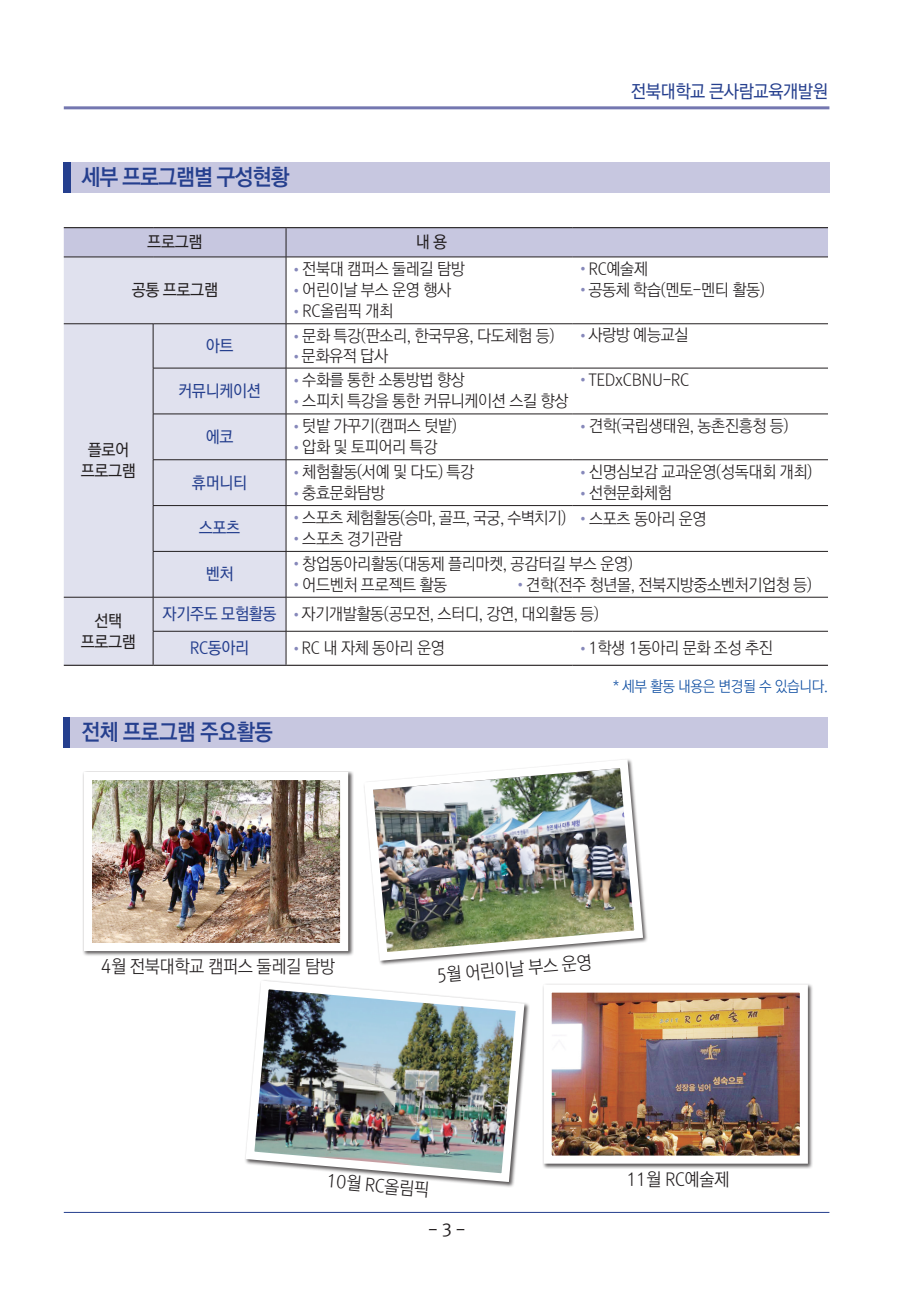
<style>
.page{position:relative;width:906px;height:1289px;background:#fff}
.page>*{position:absolute;margin:0;border:0;box-sizing:border-box;transform-origin:0 0}
.t1{font:22.5px "Rix Go B";letter-spacing:-.05em;color:#253f8e;scale:.94 1}
.t2{font:22.5px "Rix Go B";letter-spacing:-.025em;color:#253f8e;scale:.92 1}
.t3{font:18px "Rix Go L";letter-spacing:-.025em;color:#231f20;scale:.94 1}
.t4{font:18px "Rix Go M";letter-spacing:-.025em;color:#253f8e;scale:.94 1}
.t5{font:16.5px "Rix Go L";letter-spacing:-.025em;color:#231f20;scale:.95 1}
.t6{font:16.5px "Rix Go M";letter-spacing:-.025em;color:#253f8e;scale:.95 1}
.t7{font:16.5px/21px "Rix Go M";letter-spacing:-.025em;color:#231f20;text-align:center;scale:.95 1}
.t8{font:16.5px "Rix Go M";letter-spacing:-.025em;color:#231f20}
.t9{font:15px "Rix Go L";letter-spacing:-.025em;color:#0d4da1;scale:.94 1}
</style>
<div class="page">
<hr style="left:64px;top:106px;width:765px;height:3px;background:#7477b0">
<hr style="left:64px;top:1212px;width:765px;height:1px;background:#253f8e">
<div style="left:64px;top:162px;width:7px;height:30px;background:#253f8e"></div>
<div style="left:71px;top:162px;width:758px;height:30px;background:#c7c7e0"></div>
<div style="left:64px;top:258px;width:222px;height:406px;background:#e0e1ee"></div>
<svg style="left:64px;top:228px;width:764px;height:29px;background:#c2c2da"></svg>
<hr style="left:64px;top:257px;width:89px;height:1px;background:#231f20">
<hr style="left:153px;top:257px;width:133px;height:1px;background:#231f20">
<hr style="left:286px;top:257px;width:287px;height:1px;background:#231f20">
<hr style="left:573px;top:257px;width:255px;height:1px;background:#231f20">
<hr style="left:64px;top:227px;width:89px;height:1px;background:#231f20">
<hr style="left:153px;top:227px;width:133px;height:1px;background:#231f20">
<hr style="left:286px;top:227px;width:287px;height:1px;background:#231f20">
<hr style="left:573px;top:227px;width:255px;height:1px;background:#231f20">
<hr style="left:286px;top:257px;width:1px;height:66px;background:#231f20">
<hr style="left:64px;top:323px;width:89px;height:1px;background:#231f20">
<hr style="left:153px;top:323px;width:133px;height:1px;background:#231f20">
<hr style="left:153px;top:324px;width:1px;height:44px;background:#231f20">
<hr style="left:286px;top:323px;width:287px;height:1px;background:#231f20">
<hr style="left:286px;top:324px;width:1px;height:44px;background:#231f20">
<hr style="left:573px;top:323px;width:255px;height:1px;background:#231f20">
<hr style="left:153px;top:368px;width:133px;height:1px;background:#231f20">
<hr style="left:153px;top:368px;width:1px;height:46px;background:#231f20">
<hr style="left:286px;top:368px;width:287px;height:1px;background:#231f20">
<hr style="left:286px;top:368px;width:1px;height:46px;background:#231f20">
<hr style="left:573px;top:368px;width:255px;height:1px;background:#231f20">
<hr style="left:153px;top:413px;width:133px;height:1px;background:#231f20">
<hr style="left:153px;top:414px;width:1px;height:45px;background:#231f20">
<hr style="left:286px;top:413px;width:287px;height:1px;background:#231f20">
<hr style="left:286px;top:414px;width:1px;height:45px;background:#231f20">
<hr style="left:573px;top:413px;width:255px;height:1px;background:#231f20">
<hr style="left:153px;top:459px;width:133px;height:1px;background:#231f20">
<hr style="left:153px;top:460px;width:1px;height:45px;background:#231f20">
<hr style="left:286px;top:459px;width:287px;height:1px;background:#231f20">
<hr style="left:286px;top:460px;width:1px;height:45px;background:#231f20">
<hr style="left:573px;top:459px;width:255px;height:1px;background:#231f20">
<hr style="left:153px;top:505px;width:133px;height:1px;background:#231f20">
<hr style="left:153px;top:506px;width:1px;height:45px;background:#231f20">
<hr style="left:286px;top:505px;width:287px;height:1px;background:#231f20">
<hr style="left:286px;top:506px;width:1px;height:45px;background:#231f20">
<hr style="left:573px;top:505px;width:255px;height:1px;background:#231f20">
<hr style="left:153px;top:551px;width:133px;height:1px;background:#231f20">
<hr style="left:153px;top:551px;width:1px;height:46px;background:#231f20">
<hr style="left:286px;top:551px;width:287px;height:1px;background:#231f20">
<hr style="left:286px;top:551px;width:1px;height:46px;background:#231f20">
<hr style="left:573px;top:551px;width:255px;height:1px;background:#231f20">
<hr style="left:64px;top:597px;width:89px;height:1px;background:#231f20">
<hr style="left:153px;top:597px;width:133px;height:1px;background:#231f20">
<hr style="left:153px;top:597px;width:1px;height:34px;background:#231f20">
<hr style="left:286px;top:597px;width:287px;height:1px;background:#231f20">
<hr style="left:286px;top:597px;width:1px;height:34px;background:#231f20">
<hr style="left:573px;top:597px;width:255px;height:1px;background:#231f20">
<hr style="left:153px;top:631px;width:133px;height:1px;background:#231f20">
<hr style="left:153px;top:631px;width:1px;height:33px;background:#231f20">
<hr style="left:286px;top:631px;width:287px;height:1px;background:#231f20">
<hr style="left:286px;top:631px;width:1px;height:33px;background:#231f20">
<hr style="left:573px;top:631px;width:255px;height:1px;background:#231f20">
<hr style="left:64px;top:664px;width:89px;height:2px;background:#231f20">
<hr style="left:153px;top:664px;width:133px;height:2px;background:#231f20">
<hr style="left:286px;top:664px;width:287px;height:2px;background:#231f20">
<hr style="left:573px;top:664px;width:255px;height:2px;background:#231f20">
<div style="left:64px;top:717px;width:7px;height:31px;background:#253f8e"></div>
<div style="left:71px;top:717px;width:757px;height:31px;background:#c7c7e0"></div>
<div style="left:542px;top:983px;width:271px;height:185px;background:#231f20;opacity:.75"></div>
<img style="left:552px;top:993px;width:247px;height:161px">
<div style="left:543px;top:984px;width:265px;height:179px;border:8px solid #fff"></div>
<img style="left:364px;top:759px;width:283px;height:206px">
<img style="left:245px;top:980px;width:284px;height:206px">
<div style="left:83px;top:770px;width:271px;height:186px;background:#231f20;opacity:.75"></div>
<img style="left:93px;top:781px;width:246px;height:161px">
<div style="left:84px;top:772px;width:264px;height:179px;border:8px solid #fff"></div>
<p class="t4" style="left:631px;top:82px;width:211px">전북대학교 큰사람교육개발원</p>
<h1 class="t1" style="left:82px;top:165px;width:223px">세부 프로그램별 구성현황</h1>
<p class="t7" style="left:147px;top:232px;width:60px">프로그램</p>
<p class="t7" style="left:416px;top:232px;width:35px">내 용</p>
<p class="t7" style="left:132px;top:280px;width:92px">공통 프로그램</p>
<p class="t5" style="left:294px;top:260px;width:181px"><sup>●</sup> 전북대 캠퍼스 둘레길 탐방</p>
<p class="t5" style="left:294px;top:281px;width:166px"><sup>●</sup> 어린이날 부스 운영 행사</p>
<p class="t5" style="left:294px;top:302px;width:105px"><sup>●</sup> RC올림픽 개최</p>
<p class="t7" style="left:81px;top:439px;width:60px">플로어 프로그램</p>
<p class="t6" style="left:206px;top:337px;width:31px">아트</p>
<p class="t6" style="left:178px;top:382px;width:89px">커뮤니케이션</p>
<p class="t6" style="left:206px;top:428px;width:31px">에코</p>
<p class="t6" style="left:192px;top:473px;width:60px">휴머니티</p>
<p class="t6" style="left:199px;top:519px;width:45px">스포츠</p>
<p class="t5" style="left:294px;top:327px;width:275px"><sup>●</sup> 문화 특강(판소리, 한국무용, 다도체험 등)</p>
<p class="t5" style="left:294px;top:347px;width:100px"><sup>●</sup> 문화유적 답사</p>
<p class="t5" style="left:294px;top:371px;width:181px"><sup>●</sup> 수화를 통한 소통방법 향상</p>
<p class="t5" style="left:294px;top:392px;width:290px"><sup>●</sup> 스피치 특강을 통한 커뮤니케이션 스킬 향상</p>
<p class="t5" style="left:294px;top:417px;width:172px"><sup>●</sup> 텃밭 가꾸기(캠퍼스 텃밭)</p>
<p class="t5" style="left:294px;top:438px;width:152px"><sup>●</sup> 압화 및 토피어리 특강</p>
<p class="t5" style="left:294px;top:463px;width:191px"><sup>●</sup> 체험활동(서예 및 다도) 특강</p>
<p class="t5" style="left:294px;top:484px;width:97px"><sup>●</sup> 충효문화탐방</p>
<p class="t5" style="left:294px;top:509px;width:288px"><sup>●</sup> 스포츠 체험활동(승마, 골프, 국궁, 수벽치기)</p>
<p class="t5" style="left:294px;top:530px;width:115px"><sup>●</sup> 스포츠 경기관람</p>
<p class="t5" style="left:581px;top:259px;width:72px"><sup>●</sup> RC예술제</p>
<p class="t5" style="left:581px;top:280px;width:195px"><sup>●</sup> 공동체 학습(멘토-멘티 활동)</p>
<p class="t5" style="left:581px;top:326px;width:114px"><sup>●</sup> 사랑방 예능교실</p>
<p class="t5" style="left:581px;top:370px;width:115px"><sup>●</sup> TEDxCBNU-RC</p>
<p class="t5" style="left:581px;top:417px;width:220px"><sup>●</sup> 견학(국립생태원, 농촌진흥청 등)</p>
<p class="t5" style="left:581px;top:463px;width:245px"><sup>●</sup> 신명심보감 교과운영(성독대회 개최)</p>
<p class="t5" style="left:581px;top:484px;width:97px"><sup>●</sup> 선현문화체험</p>
<p class="t5" style="left:581px;top:509px;width:134px"><sup>●</sup> 스포츠 동아리 운영</p>
<p class="t6" style="left:206px;top:565px;width:31px">벤처</p>
<p class="t5" style="left:294px;top:554px;width:358px"><sup>●</sup> 창업동아리활동(대동제 플리마켓, 공감터길 부스 운영)</p>
<p class="t5" style="left:294px;top:575px;width:162px"><sup>●</sup> 어드벤처 프로젝트 활동</p>
<p class="t5" style="left:518px;top:575px;width:310px"><sup>●</sup> 견학(전주 청년몰, 전북지방중소벤처기업청 등)</p>
<p class="t7" style="left:81px;top:610px;width:60px">선택 프로그램</p>
<p class="t6" style="left:163px;top:605px;width:121px">자기주도 모험활동</p>
<p class="t5" style="left:294px;top:605px;width:322px"><sup>●</sup> 자기개발활동(공모전, 스터디, 강연, 대외활동 등)</p>
<p class="t6" style="left:190px;top:639px;width:64px">RC동아리</p>
<p class="t5" style="left:294px;top:639px;width:160px"><sup>●</sup> RC 내 자체 동아리 운영</p>
<p class="t5" style="left:581px;top:639px;width:203px"><sup>●</sup> 1학생 1동아리 문화 조성 추진</p>
<p class="t9" style="left:613px;top:678px;width:230px">* 세부 활동 내용은 변경될 수 있습니다.</p>
<h1 class="t2" style="left:82px;top:720px;width:210px">전체 프로그램 주요활동</h1>
<p class="t3" style="left:101px;top:957px;width:250px">4월 전북대학교 캠퍼스 둘레길 탐방</p>
<p class="t3" style="left:436px;top:965px;width:167px;rotate:-5deg">5월 어린이날 부스 운영</p>
<p class="t3" style="left:327px;top:1171px;width:111px;rotate:5deg">10월 RC올림픽</p>
<p class="t3" style="left:626px;top:1169px;width:111px">11월 RC예술제</p>
<p class="t8" style="left:428px;top:1220px;width:38px">- 3 -</p>
</div>
